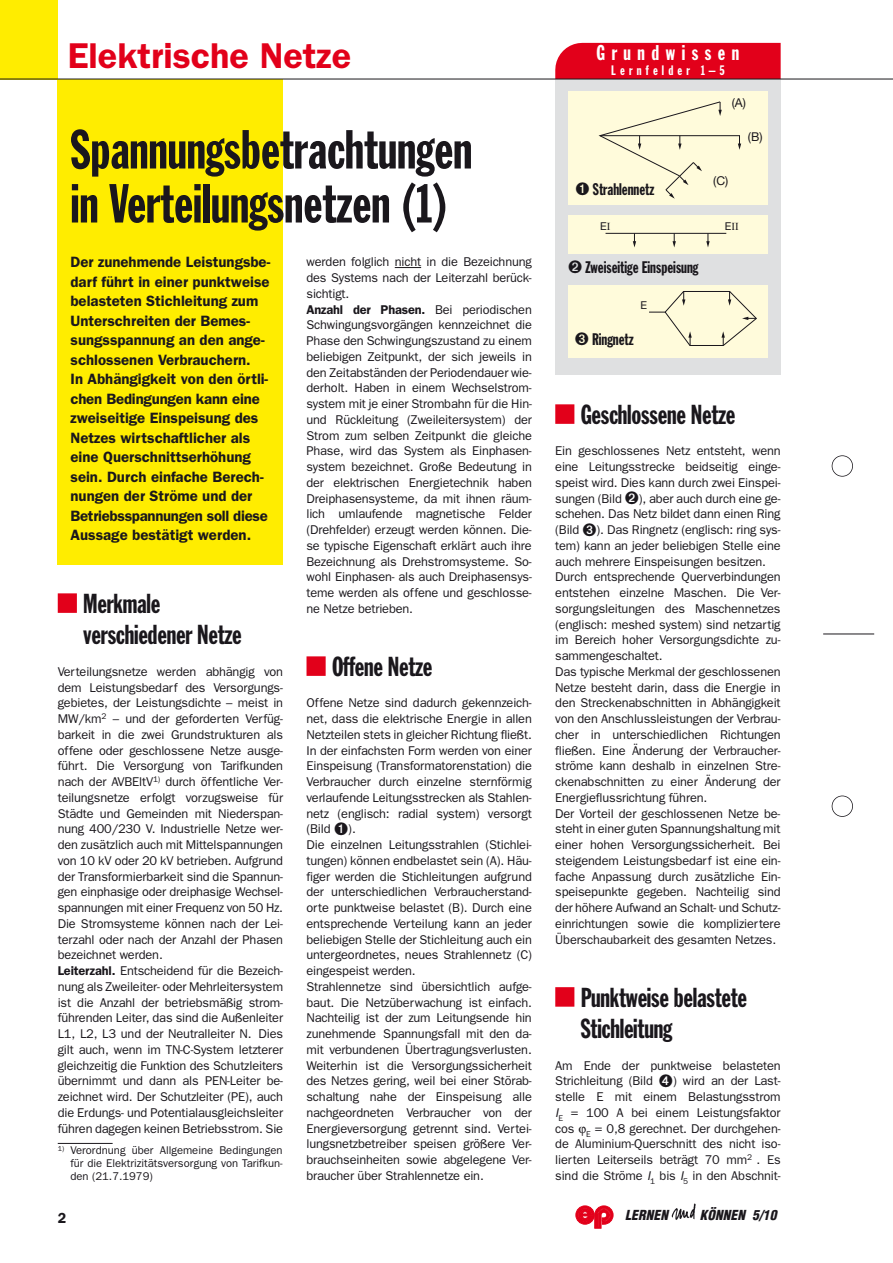
<style>
.page{position:relative;width:893px;height:1263px;background:#fff}
.page>*{position:absolute;margin:0;border:0;box-sizing:border-box;transform-origin:0 0}
.t1{font:54px/54px "Franklin Gothic Extra Cond";color:#1a171c}
.t2{font:600 36px "Franklin Gothic";color:#e2001a}
.t3{font:27px/31.5px "Franklin Gothic Extra Cond";letter-spacing:-.01em;color:#1a171c}
.t4{font:21px "Franklin Gothic Extra Cond";letter-spacing:.31em;color:#fff}
.t5{font:16.5px "Franklin Gothic Extra Cond";color:#1a171c}
.t6{font:600 15px/19.5px "Franklin Gothic";color:#1a171c}
.t7{font:600 14.7px "Franklin Gothic";color:#1a171c;scale:.95 1}
.t8{font:italic 900 condensed 13.5px "Helvetica";color:#1a171c}
.t9{font:13.5px "Franklin Gothic Extra Cond";letter-spacing:.31em;color:#fff}
.t10{font:12.75px/15.8px "Franklin Gothic";letter-spacing:-.015em;color:#1a171c}
.t11{font:12.15px "Helvetica Neue";color:#1a171c}
.t12{font:11.25px/12.8px "Franklin Gothic";color:#1a171c;text-align:justify}
.t13{font:10.8px "Helvetica Neue";color:#1a171c}
.t14{font:10.8px "Times New Roman";color:#1a171c}
.s1{font-weight:600}
.s2{font-family:"Times New Roman"}
.s3{font-family:"Helvetica Neue"}
.s4{font-style:italic}
</style>
<div class="page">
<div style="left:58px;top:593px;width:19px;height:20px;background:#e2001a"></div>
<svg style="left:395px;top:267px;width:26px;height:1px"></svg>
<div style="left:306px;top:656px;width:20px;height:20px;background:#e2001a"></div>
<div style="left:555px;top:404px;width:19px;height:20px;background:#e2001a"></div>
<div style="left:555px;top:987px;width:19px;height:20px;background:#e2001a"></div>
<div style="left:58px;top:79px;width:225px;height:486px;background:#ffed00"></div>
<div style="left:0;top:0;width:58px;height:79px;background:#ffed00"></div>
<div style="left:555px;top:43px;width:226px;height:36px;background:#e2001a"></div>
<div style="left:832px;top:795px;width:21px;height:22px;border:2px solid #1a171c;border-radius:50%"></div>
<div style="left:832px;top:455px;width:21px;height:22px;border:2px solid #1a171c;border-radius:50%"></div>
<hr style="left:823px;top:634px;width:51px;height:1px;background:#1a171c">
<img style="left:671px;top:1203px;width:25px;height:17px">
<svg style="left:576px;top:1206px;width:37px;height:22px"></svg>
<div style="left:555px;top:79px;width:226px;height:295px;background:#dfe0e1"></div>
<div style="left:568px;top:92px;width:200px;height:113px;background:#fffbdb"></div>
<svg style="left:598px;top:101px;width:143px;height:98px"></svg>
<hr style="left:0;top:79px;width:893px;height:1px;background:#1a171c">
<div style="left:568px;top:285px;width:200px;height:73px;background:#fffbdb"></div>
<svg style="left:649px;top:291px;width:108px;height:55px"></svg>
<div style="left:568px;top:215px;width:200px;height:38px;background:#fffbdb"></div>
<svg style="left:706px;top:234px;width:4px;height:13px"></svg>
<svg style="left:672px;top:234px;width:4px;height:13px"></svg>
<hr style="left:605px;top:233px;width:121px;height:1px;background:#1a171c">
<svg style="left:633px;top:233px;width:3px;height:14px"></svg>
<hr style="left:58px;top:1143px;width:55px;height:1px;background:#1a171c">
<h2 class="t2" style="left:68px;top:43px;width:285px">Elektrische Netze</h2>
<h1 class="t1" style="left:71px;top:126px;width:403px">Spannungsbetrachtungen in Verteilungsnetzen (1)</h1>
<p class="t6" style="left:71px;top:253px;width:201px">Der zunehmende Leistungsbe&shy;darf führt in einer punktweise belasteten Stichleitung zum<br>Unterschreiten der Bemes&shy;sungsspannung an den ange&shy;schlossenen Verbrauchern.<br>In Abhängigkeit von den örtli&shy;chen Bedingungen kann eine zweiseitige Einspeisung des<br>Netzes wirtschaftlicher als eine Querschnittserhöhung sein. Durch einfache Berech&shy;nungen der Ströme und der<br>Betriebsspannungen soll diese<br>Aussage bestätigt werden.</p>
<h3 class="t3" style="left:83px;top:589px;width:160px">Merkmale verschiedener Netze</h3>
<p class="t10" style="left:58px;top:665px;width:227px">Verteilungsnetze werden abhängig von dem Leistungsbedarf des Versorgungs - gebietes, der Leistungsdichte – meist in MW/km<sup>2</sup> – und der geforderten Verfüg&shy;barkeit in die zwei Grundstrukturen als offene oder geschlossene Netze ausge&shy;führt. Die Versorgung von Tarifkunden nach der AVBEltV<sup>1)</sup> durch öffentliche Ver&shy;teilungsnetze erfolgt vorzugsweise für Städte und Gemeinden mit Niederspan&shy;nung 400/230 V. Industrielle Netze wer&shy;den zusätzlich auch mit Mittelspannungen von 10 kV oder 20 kV betrieben. Aufgrund der Transformierbarkeit sind die Spannun&shy;gen einphasige oder dreiphasige Wechsel&shy;spannungen mit einer Frequenz von 50 Hz.<br>Die Stromsysteme können nach der Lei&shy;terzahl oder nach der Anzahl der Phasen bezeichnet werden.<br><span class="s1">Leiterzahl.</span> Entscheidend für die Bezeich&shy;nung als Zweileiter- oder Mehrleitersystem ist die Anzahl der betriebsmäßig strom&shy;führenden Leiter, das sind die Außenleiter L1, L2, L3 und der Neutralleiter N. Dies gilt auch, wenn im TN-C-System letzterer gleichzeitig die Funktion des Schutzleiters übernimmt und dann als PEN-Leiter be&shy;zeichnet wird. Der Schutzleiter (PE), auch die Erdungs- und Potentialausgleichsleiter führen dagegen keinen Betriebsstrom. Sie</p>
<p class="t12" style="left:71px;top:1145px;width:214px;text-indent:-13px"><sup>1)</sup> Verordnung über Allgemeine Bedingungen für die Elektrizitätsversorgung von Tarifkun&shy;den (21.7.1979)</p>
<p class="t10" style="left:306px;top:255px;width:227px">werden folglich nicht in die Bezeichnung des Systems nach der Leiterzahl berück&shy;sichtigt.<br><span class="s1">Anzahl der Phasen.</span> Bei periodischen Schwingungsvorgängen kennzeichnet die Phase den Schwingungszustand zu einem beliebigen Zeitpunkt, der sich jeweils in den Zeitabständen der Periodendauer wie&shy;derholt. Haben in einem Wechselstrom&shy;system mit je einer Strombahn für die Hin&shy;und Rückleitung (Zweileitersystem) der Strom zum selben Zeitpunkt die gleiche Phase, wird das System als Einphasen&shy;system bezeichnet. Große Bedeutung in der elektrischen Energietechnik haben Dreiphasensysteme, da mit ihnen räum&shy;lich umlaufende magnetische Felder (Drehfelder) erzeugt werden können. Die&shy;se typische Eigenschaft erklärt auch ihre Bezeichnung als Drehstromsysteme. So&shy;wohl Einphasen- als auch Dreiphasensys&shy;teme werden als offene und geschlosse&shy;ne Netze betrieben.</p>
<h3 class="t3" style="left:332px;top:652px;width:102px">Offene Netze</h3>
<p class="t10" style="left:306px;top:696px;width:227px">Offene Netze sind dadurch gekennzeich&shy;net, dass die elektrische Energie in allen Netzteilen stets in gleicher Richtung fließt.<br>In der einfachsten Form werden von einer Einspeisung (Transformatorenstation) die Verbraucher durch einzelne sternförmig verlaufende Leitungsstrecken als Stahlen&shy;netz (englisch: radial system) versorgt (Bild ➊).<br>Die einzelnen Leitungsstrahlen (Stichlei&shy;tungen) können endbelastet sein (A). Häu&shy;figer werden die Stichleitungen aufgrund der unterschiedlichen Verbraucherstand&shy;orte punktweise belastet (B). Durch eine entsprechende Verteilung kann an jeder beliebigen Stelle der Stichleitung auch ein untergeordnetes, neues Strahlennetz (C) eingespeist werden.<br>Strahlennetze sind übersichtlich aufge&shy;baut. Die Netzüberwachung ist einfach.<br>Nachteilig ist der zum Leitungsende hin zunehmende Spannungsfall mit den da&shy;mit verbundenen Übertragungsverlusten.<br>Weiterhin ist die Versorgungs sicherheit des Netzes gering, weil bei einer Störab&shy;schaltung nahe der Einspeisung alle nachgeordneten Verbraucher von der Energieversorgung getrennt sind. Ver tei&shy;lungsnetzbetreiber speisen größere Ver&shy;brauchseinheiten sowie abgelegene Ver&shy;braucher über Strahlennetze ein.</p>
<h3 class="t4" style="left:597px;top:45px;width:144px">Grundwissen</h3>
<p class="t9" style="left:611px;top:65px;width:115px">Lernfelder 1–5</p>
<p class="t11" style="left:732px;top:98px;width:16px">(A)</p>
<p class="t11" style="left:748px;top:132px;width:16px">(B)</p>
<p class="t5" style="left:575px;top:183px;width:80px">➊ Strahlennetz</p>
<p class="t11" style="left:713px;top:176px;width:17px">(C)</p>
<p class="t13" style="left:600px;top:223px;width:12px">E<span class="s2">I</span></p>
<p class="t14" style="left:725px;top:220px;width:15px"><span class="s3">E</span>II</p>
<p class="t5" style="left:568px;top:262px;width:132px">➋ Zweiseitige Einspeisung</p>
<p class="t13" style="left:641px;top:301px;width:8px">E</p>
<p class="t5" style="left:575px;top:333px;width:60px">➌ Ringnetz</p>
<h3 class="t3" style="left:581px;top:400px;width:156px">Geschlossene Netze</h3>
<p class="t10" style="left:555px;top:444px;width:227px">Ein geschlossenes Netz entsteht, wenn eine Leitungsstrecke beidseitig einge&shy;speist wird. Dies kann durch zwei Einspei&shy;sungen (Bild ➋), aber auch durch eine ge&shy;schehen. Das Netz bildet dann einen Ring (Bild ➌). Das Ringnetz (englisch: ring sys&shy;tem) kann an jeder beliebigen Stelle eine auch mehrere Einspeisungen besitzen.<br>Durch entsprechende Querverbindungen entstehen einzelne Maschen. Die Ver&shy;sorgungsleitungen des Maschennetzes (englisch: meshed system) sind netzartig im Bereich hoher Versorgungsdichte zu&shy;sammengeschaltet.<br>Das typische Merkmal der geschlossenen Netze besteht darin, dass die Energie in den Streckenabschnitten in Abhängigkeit von den Anschlussleistungen der Verbrau&shy;cher in unterschiedlichen Richtungen fließen. Eine Änderung der Verbraucher&shy;ströme kann deshalb in einzelnen Stre&shy;ckenabschnitten zu einer Änderung der Energieflussrichtung führen.<br>Der Vorteil der geschlossenen Netze be&shy;steht in einer guten Spannungshaltung mit einer hohen Versorgungssicherheit. Bei steigendem Leistungsbedarf ist eine ein&shy;fache Anpassung durch zusätzliche Ein&shy;speisepunkte gegeben. Nachteilig sind der höhere Aufwand an Schalt- und Schutz&shy;einrichtungen sowie die kompliziertere Überschaubarkeit des gesamten Netzes.</p>
<h3 class="t3" style="left:581px;top:983px;width:168px">Punktweise belastete<br>Stichleitung</h3>
<p class="t10" style="left:555px;top:1058px;width:227px;text-align:justify">Am Ende der punktweise belasteten Strichleitung (Bild ➍) wird an der Last&shy;stelle E mit einem Belastungsstrom <span class="s4">I</span><sub>E</sub> = 100 A bei einem Leistungsfaktor cos <sub>E</sub> = 0,8 gerechnet. Der durchgehen&shy;de Alu minium-Querschnitt des nicht iso&shy;lierten Leiterseils beträgt 70 mm<sup>2</sup> . Es sind die Ströme <span class="s4">I</span><sub>1</sub> bis <span class="s4">I</span><sub>5</sub> in den Abschnit-</p>
<p class="t7" style="left:58px;top:1213px;width:10px">2</p>
<p class="t8" style="left:625px;top:1210px;width:47px">LERNEN</p>
<p class="t8" style="left:700px;top:1210px;width:81px">KÖNNEN 5/10</p>
</div>
